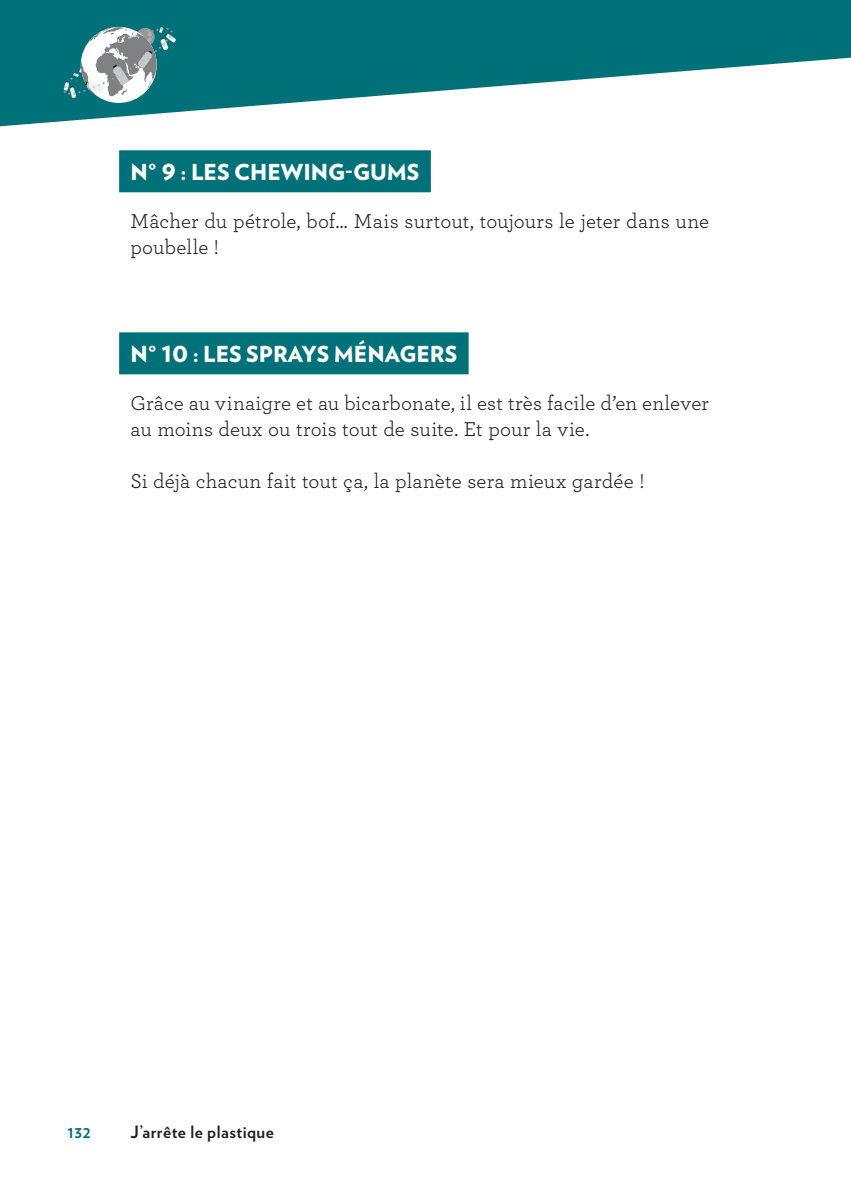
<style>
.page{position:relative;width:851px;height:1191px;background:#fff}
.page>*{position:absolute;margin:0;border:0;box-sizing:border-box;transform-origin:0 0}
.t1{font:900 22px "Verlag";color:#fff}
.t2{font:21px/26px "Archer";letter-spacing:.005em;color:#231f20}
.t3{font:700 17px "Verlag";letter-spacing:.025em;color:#231f20}
.t4{font:700 17px "Verlag";color:#007178}
</style>
<div class="page">
<svg style="left:0;top:0;width:850px;height:127px;fill:#007178"></svg>
<div style="left:119px;top:150px;width:312px;height:42px;background:#007178"></div>
<div style="left:119px;top:332px;width:349px;height:42px;background:#007178"></div>
<svg style="left:63px;top:27px;width:113px;height:73px"></svg>
<p class="t1" style="left:130px;top:154px;width:290px">N ° 9 : LES CHEWING-GUMS</p>
<p class="t2" style="left:130px;top:207px;width:580px">Mâcher du pétrole, bof… Mais surtout, toujours le jeter dans une poubelle !</p>
<p class="t1" style="left:130px;top:336px;width:328px">N ° 10 : LES SPRAYS MÉNAGERS</p>
<p class="t2" style="left:130px;top:389px;width:580px">Grâce au vinaigre et au bicarbonate, il est très facile d’en enlever au moins deux ou trois tout de suite. Et pour la vie.</p>
<p class="t2" style="left:130px;top:467px;width:515px">Si déjà chacun fait tout ça, la planète sera mieux gardée !</p>
<p class="t4" style="left:67px;top:1118px;width:25px">132</p>
<p class="t3" style="left:130px;top:1118px;width:145px">J’arrête le plastique</p>
</div>
